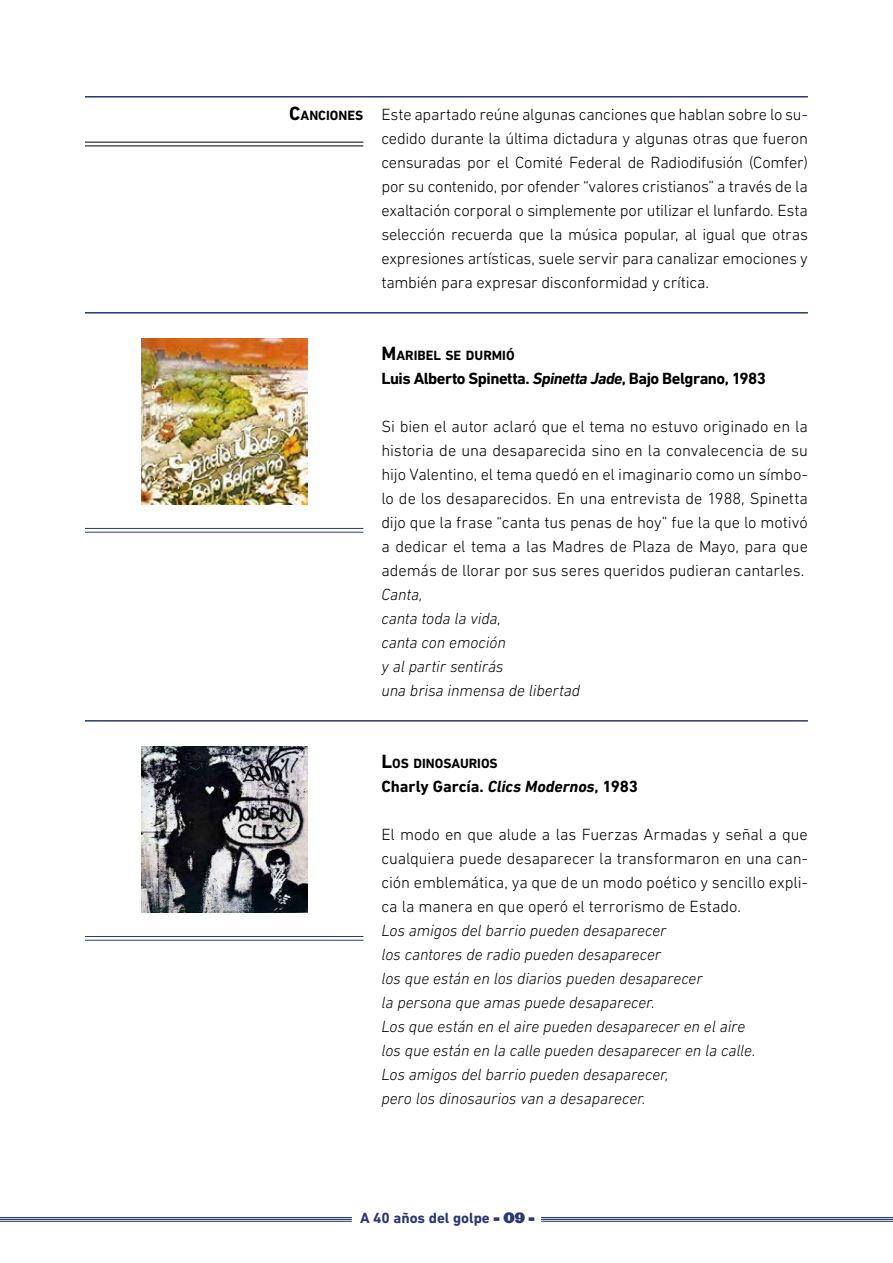
<style>
.page{position:relative;width:893px;height:1263px;background:#fff}
.page>*{position:absolute;margin:0;border:0;box-sizing:border-box;transform-origin:0 0}
.t1{font:300 16.5px/24px "DIN Next LT Pro";letter-spacing:-.005em;color:#000;text-align:justify}
.t2{font:italic 300 16.5px/24px "DIN Next LT Pro";letter-spacing:-.005em;color:#000}
.t3{font:700 16.5px "DIN Next LT Pro";letter-spacing:-.03em;color:#000}
.t4{font:700 16.5px "DIN Next LT Pro";letter-spacing:-.005em;color:#000}
.t5{font:700 15px "DIN Next LT Pro";color:#2a3873}
.t6{font:700 13.65px "DIN Next LT Pro";color:#000}
.s1{font-size:19.5px}
.s2{font-style:italic}
.s3{font-family:"Giza Five Five";font-weight:400}
</style>
<div class="page">
<hr style="left:0;top:1217px;width:352px;height:1px;background:#2a3873">
<hr style="left:0;top:1219px;width:352px;height:1px;background:#2a3873">
<hr style="left:0;top:1221px;width:352px;height:1px;background:#2a3873">
<hr style="left:541px;top:1217px;width:352px;height:1px;background:#2a3873">
<hr style="left:541px;top:1219px;width:352px;height:1px;background:#2a3873">
<hr style="left:541px;top:1221px;width:352px;height:1px;background:#2a3873">
<hr style="left:85px;top:145px;width:278px;height:1px;background:#000">
<hr style="left:85px;top:142px;width:278px;height:1px;background:#000">
<hr style="left:85px;top:96px;width:723px;height:2px;background:#2a3873">
<hr style="left:85px;top:532px;width:278px;height:1px;background:#2a3873">
<hr style="left:85px;top:528px;width:278px;height:1px;background:#2a3873">
<hr style="left:85px;top:940px;width:278px;height:1px;background:#2a3873">
<hr style="left:85px;top:936px;width:278px;height:1px;background:#2a3873">
<hr style="left:85px;top:312px;width:723px;height:2px;background:#2a3873">
<hr style="left:85px;top:720px;width:723px;height:2px;background:#2a3873">
<img style="left:141px;top:338px;width:166px;height:166px">
<img style="left:141px;top:746px;width:166px;height:166px">
<p class="t6" style="left:289px;top:107px;width:76px"><span class="s1">C</span>ANCIONES</p>
<p class="t1" style="left:381px;top:102px;width:428px">Este apartado reúne algunas canciones que hablan sobre lo su&shy;cedido durante la última dictadura y algunas otras que fueron censuradas por el Comité Federal de Radiodifusión (Comfer) por su contenido, por ofender “valores cristianos” a través de la exaltación corporal o simplemente por utilizar el lunfardo. Esta selección recuerda que la música popular, al igual que otras expresiones artísticas, suele servir para canalizar emociones y también para expresar disconformidad y crítica.</p>
<p class="t6" style="left:381px;top:347px;width:135px"><span class="s1">M</span>ARIBEL SE DURMIÓ</p>
<p class="t3" style="left:381px;top:369px;width:386px">Luis Alberto Spinetta. <span class="s2">Spinetta Jade</span>, Bajo Belgrano, 1983</p>
<p class="t1" style="left:381px;top:414px;width:428px">Si bien el autor aclaró que el tema no estuvo originado en la historia de una desaparecida sino en la convalecencia de su hijo Valentino, el tema quedó en el imaginario como un símbo&shy;lo de los desaparecidos. En una entrevista de 1988, Spinetta dijo que la frase “canta tus penas de hoy” fue la que lo motivó a dedicar el tema a las Madres de Plaza de Mayo, para que además de llorar por sus seres queridos pudieran cantarles.</p>
<p class="t2" style="left:381px;top:582px;width:200px">Canta,<br>canta toda la vida,<br>canta con emoción<br>y al partir sentirás<br>una brisa inmensa de libertad</p>
<p class="t6" style="left:381px;top:755px;width:118px"><span class="s1">L</span>OS DINOSAURIOS</p>
<p class="t4" style="left:381px;top:777px;width:258px">Charly García. <span class="s2">Clics Modernos</span>, 1983</p>
<p class="t1" style="left:381px;top:822px;width:428px">El modo en que alude a las Fuerzas Armadas y señal a que cualquiera puede desaparecer la transformaron en una can&shy;ción emblemática, ya que de un modo poético y sencillo expli&shy;ca la manera en que operó el terrorismo de Estado.</p>
<p class="t2" style="left:381px;top:918px;width:376px">Los amigos del barrio pueden desaparecer<br>los cantores de radio pueden desaparecer<br>los que están en los diarios pueden desaparecer<br>la persona que amas puede desaparecer.<br>Los que están en el aire pueden desaparecer en el aire los que están en la calle pueden desaparecer en la calle.<br>Los amigos del barrio pueden desaparecer,<br>pero los dinosaurios van a desaparecer.</p>
<p class="t5" style="left:360px;top:1209px;width:177px">A 40 años del golpe <span class="s3">- 09 -</span></p>
</div>
